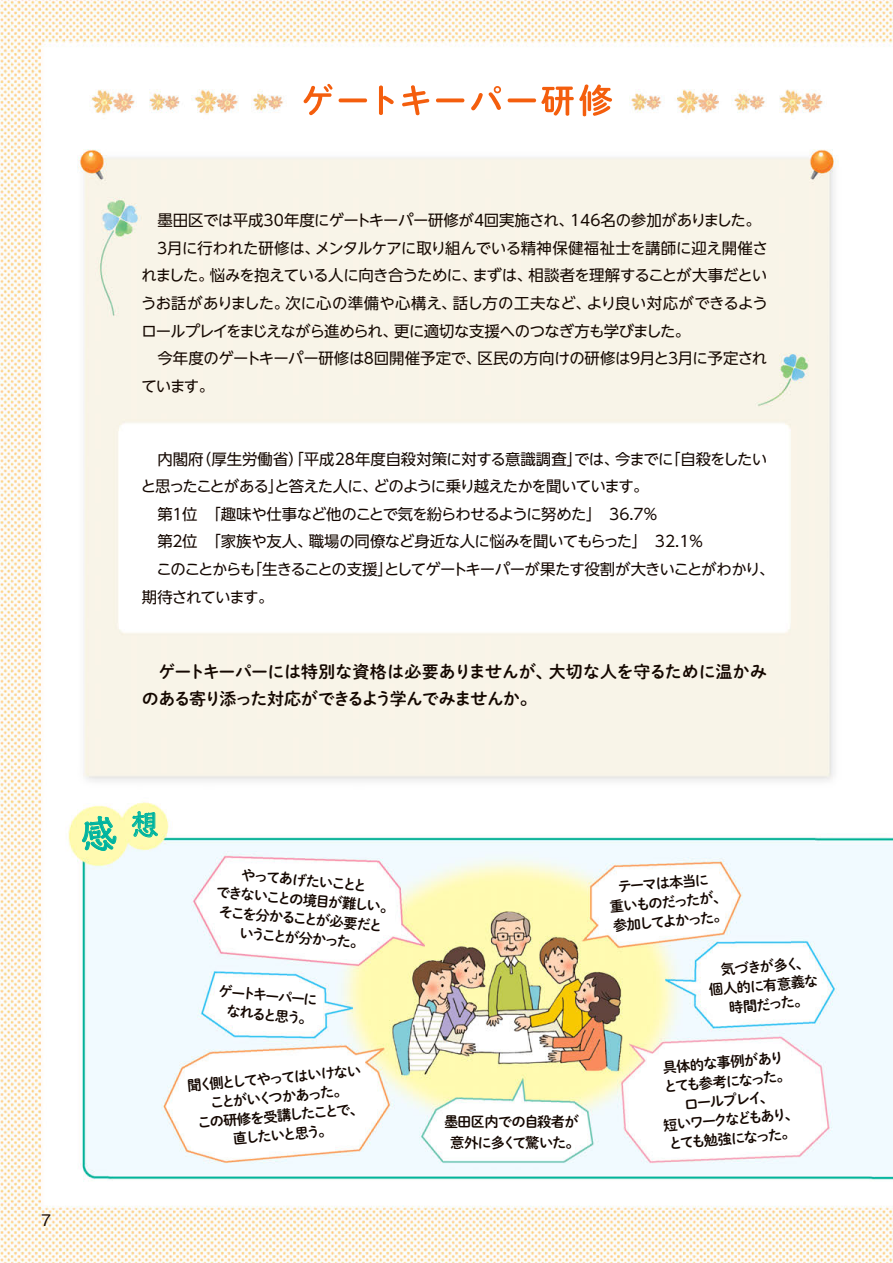
<style>
.page{position:relative;width:893px;height:1263px;background:#fff}
.page>*{position:absolute;margin:0;border:0;box-sizing:border-box;transform-origin:0 0}
.t1{font:37.5px "Talking Std";color:#00b49f}
.t2{font:28.8px "Talking Std";color:#00b49f}
.t3{font:16.95px/27.6px "Shuei M Go Std B";letter-spacing:-.035em;color:#140700}
.t4{font:16.95px "Shuei M Go Std B";letter-spacing:-.01em;color:#140700}
.t5{font:500 15.9px "Gothic BBB Pro";color:#140700}
.t6{font:15.45px/27.6px "UD Shin Go NT Pro";letter-spacing:-.035em;color:#140700}
.t7{font:15.45px "UD Shin Go NT Pro";letter-spacing:-.055em;color:#140700}
.t8{font:15.45px "UD Shin Go NT Pro";letter-spacing:-.075em;color:#140700}
.t9{font:15.45px "UD Shin Go NT Pro";color:#140700}
.t10{font:15.45px "UD Shin Go NT Pro";letter-spacing:-.01em;color:#140700}
.t11{font:15.45px "UD Shin Go NT Pro";letter-spacing:-.06em;color:#140700}
.t12{font:15.45px/27.6px "UD Shin Go NT Pro";letter-spacing:-.08em;color:#140700}
.t13{font:15.45px "UD Shin Go NT Pro";letter-spacing:-.015em;color:#140700}
.t14{font:15.45px "UD Shin Go NT Pro";letter-spacing:.015em;color:#140700}
.t15{font:15.45px "UD Shin Go NT Pro";letter-spacing:.005em;color:#140700}
.t16{font:14.4px/19.2px "Shuei M Go Std B";letter-spacing:-.07em;color:#140700;text-align:center}
</style>
<div class="page">
<img style="left:0;top:0;width:893px;height:1263px">
<svg style="left:304px;top:84px;width:28px;height:31px"></svg>
<svg style="left:339px;top:98px;width:28px;height:4px"></svg>
<svg style="left:379px;top:85px;width:15px;height:30px"></svg>
<svg style="left:402px;top:85px;width:27px;height:30px"></svg>
<svg style="left:436px;top:98px;width:28px;height:4px"></svg>
<svg style="left:471px;top:86px;width:30px;height:24px"></svg>
<svg style="left:508px;top:98px;width:28px;height:4px"></svg>
<svg style="left:541px;top:84px;width:71px;height:32px"></svg>
<svg style="left:82px;top:815px;width:35px;height:36px"></svg>
<svg style="left:131px;top:811px;width:27px;height:27px"></svg>
<svg style="left:319px;top:1132px;width:5px;height:6px"></svg>
<svg style="left:761px;top:1099px;width:4px;height:5px"></svg>
<svg style="left:785px;top:1117px;width:5px;height:4px"></svg>
<svg style="left:797px;top:965px;width:4px;height:5px"></svg>
<p class="t6" style="left:315px;top:206px;width:454px;text-indent:-173px">　墨田区では平成30年度にゲートキーパー研修が<br>メンタルケアに取り組んでいる精神保健福祉士を講師に迎え開催さ</p>
<p class="t13" style="left:570px;top:208px;width:192px">146名の参加がありました。</p>
<p class="t6" style="left:484px;top:206px;width:92px">回実施され、</p>
<p class="t6" style="left:471px;top:206px;width:17px">４</p>
<p class="t10" style="left:167px;top:235px;width:154px">月に行われた研修は、</p>
<p class="t6" style="left:154px;top:234px;width:17px">３</p>
<p class="t6" style="left:142px;top:234px;width:17px">　</p>
<p class="t6" style="left:472px;top:261px;width:61px">まずは、</p>
<p class="t6" style="left:528px;top:261px;width:240px">相談者を理解することが大事だとい</p>
<p class="t6" style="left:210px;top:261px;width:269px">悩みを抱えている人に向き合うために、</p>
<p class="t6" style="left:142px;top:261px;width:73px">れました。</p>
<p class="t6" style="left:141px;top:289px;width:150px">うお話がありました。</p>
<p class="t6" style="left:587px;top:289px;width:183px">より良い対応ができるよう</p>
<p class="t15" style="left:453px;top:291px;width:140px">話し方の工夫など、</p>
<p class="t14" style="left:285px;top:291px;width:173px">次に心の準備や心構え、</p>
<p class="t8" style="left:141px;top:318px;width:258px">ロールプレイをまじえながら進められ、</p>
<p class="t6" style="left:394px;top:317px;width:298px">更に適切な支援へのつなぎ方も学びました。</p>
<p class="t6" style="left:141px;top:344px;width:225px">　今年度のゲートキーパー研修はています。</p>
<p class="t10" style="left:478px;top:346px;width:155px">区民の方向けの研修は</p>
<p class="t6" style="left:374px;top:344px;width:109px">回開催予定で、</p>
<p class="t6" style="left:678px;top:344px;width:91px">月に予定され</p>
<p class="t6" style="left:640px;top:344px;width:31px">月と</p>
<p class="t6" style="left:361px;top:344px;width:17px">８</p>
<p class="t6" style="left:627px;top:344px;width:17px">９</p>
<p class="t6" style="left:665px;top:344px;width:17px">３</p>
<p class="t9" style="left:196px;top:446px;width:388px">（厚生労働省）「平成28年度自殺対策に対する意識調査」</p>
<p class="t6" style="left:665px;top:444px;width:103px">「自殺をしたい</p>
<p class="t6" style="left:142px;top:444px;width:63px">　内閣府</p>
<p class="t6" style="left:615px;top:444px;width:60px">今までに</p>
<p class="t6" style="left:574px;top:444px;width:47px">では、</p>
<p class="t8" style="left:141px;top:474px;width:239px">と思ったことがあると答えた人に、</p>
<p class="t11" style="left:373px;top:474px;width:277px">どのように乗り越えたかを聞いています。</p>
<p class="t6" style="left:268px;top:472px;width:17px">」</p>
<p class="t7" style="left:182px;top:501px;width:421px">位　「趣味や仕事など他のことで気を紛らわせるように努めた「</p>
<p class="t6" style="left:142px;top:500px;width:32px">　第</p>
<p class="t6" style="left:170px;top:500px;width:17px">１</p>
<p class="t6" style="left:609px;top:500px;width:51px">36.7％</p>
<p class="t6" style="left:309px;top:527px;width:340px">職場の同僚など身近な人に悩みを聞いてもらった「</p>
<p class="t6" style="left:182px;top:527px;width:132px">位　「家族や友人、</p>
<p class="t6" style="left:142px;top:527px;width:32px">　第</p>
<p class="t6" style="left:170px;top:527px;width:17px">２</p>
<p class="t6" style="left:655px;top:527px;width:51px">32.1％</p>
<p class="t7" style="left:247px;top:557px;width:529px">「生きることの支援としてゲートキーパーが果たす役割が大きいことがわかり、</p>
<p class="t6" style="left:378px;top:555px;width:17px">」</p>
<p class="t12" style="left:142px;top:555px;width:133px">　このことからも期待されています。</p>
<p class="t3" style="left:142px;top:657px;width:412px">　ゲートキーパーには特別な資格は必要ありませんが、のある寄り添った対応ができるよう学んでみませんか。</p>
<p class="t4" style="left:549px;top:659px;width:220px">大切な人を守るために温かみ</p>
<p class="t5" style="left:41px;top:1207px;width:12px">7</p>
<h1 class="t1" style="left:80px;top:805px;width:39px">感</h1>
<h2 class="t2" style="left:130px;top:802px;width:30px">想</h2>
<p class="t16" style="left:219px;top:863px;width:180px;rotate:5deg">やってあげたいことと<br>できないことの境目が難しい。そこを分かることが必要だということが分かった。</p>
<p class="t16" style="left:219px;top:981px;width:101px;text-align:right;rotate:5deg">ゲートキーパーに。</p>
<p class="t16" style="left:227px;top:1001px;width:76px;rotate:5deg">なれると思う</p>
<p class="t16" style="left:186px;top:1075px;width:176px;rotate:-5deg">聞く側としてやってはいけない</p>
<p class="t16" style="left:209px;top:1093px;width:140px;rotate:-5deg">ことがいくつかあった。</p>
<p class="t16" style="left:196px;top:1113px;width:169px;rotate:-5deg">この研修を受講したことで、</p>
<p class="t16" style="left:232px;top:1129px;width:90px;rotate:-5deg">直したいと思う</p>
<p class="t16" style="left:444px;top:1110px;width:137px;line-height:21.3px">墨田区内での自殺者が意外に多くて驚いた。</p>
<p class="t16" style="left:607px;top:878px;width:120px;rotate:-5deg">テーマは本当に<br>重いものだったが、参加してよかった。</p>
<p class="t16" style="left:707px;top:961px;width:111px;rotate:-5deg">気づきが多く<br>個人的に有意義な時間だった。</p>
<p class="t16" style="left:662px;top:1057px;width:123px;rotate:-5deg">具体的な事例があり</p>
<p class="t16" style="left:662px;top:1077px;width:129px;rotate:-5deg">とても参考になった。</p>
<p class="t16" style="left:683px;top:1094px;width:80px;rotate:-5deg">ロールプレイ</p>
<p class="t16" style="left:662px;top:1115px;width:133px;text-align:left;rotate:-5deg">短いワークなどもありとても勉強になった。</p>
</div>
